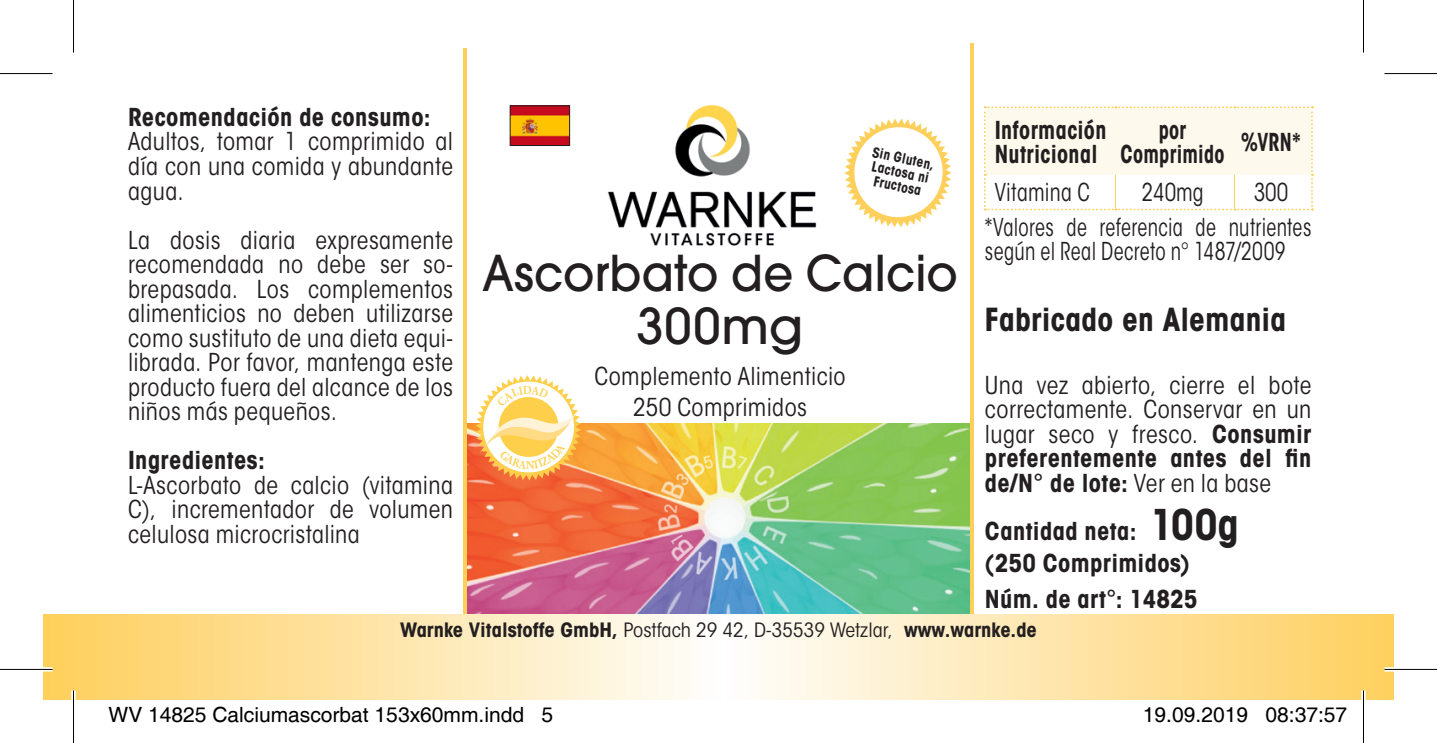
<style>
.page{position:relative;width:1437px;height:743px;background:#fff}
.page>*{position:absolute;margin:0;border:0;box-sizing:border-box;transform-origin:0 0}
.t1{font:500 49px/52.5px "Avant Garde";letter-spacing:.005em;color:#231f20;text-align:center;scale:.95 1}
.t2{font:700 31.5px "ITC Avant Garde Got Cd";letter-spacing:.005em;color:#231f20}
.t3{font:24.5px/24.5px "ITC Avant Garde Got Cd Boo";letter-spacing:.015em;color:#231f20;text-align:justify}
.t4{font:700 24.5px/31.5px "ITC Avant Garde Got Cd";letter-spacing:.015em;color:#231f20}
.t5{font:24.5px/24.5px "ITC Avant Garde Got Cd Boo";letter-spacing:.015em;color:#231f20;scale:.85 1}
.t6{font:700 24.5px/24.5px "ITC Avant Garde Got Cd";letter-spacing:.015em;color:#231f20;scale:.9 1}
.t7{font:24.5px "ITC Avant Garde Got Cd Boo";letter-spacing:.015em;color:#231f20;scale:.9 1}
.t8{font:700 24.5px/24.5px "ITC Avant Garde Got Cd";letter-spacing:.015em;color:#231f20;text-align:center;scale:.82 1}
.t9{font:700 24.5px "ITC Avant Garde Got Cd";letter-spacing:.015em;color:#231f20;scale:.8 1}
.t10{font:21px "Helvetica";color:#000}
.t11{font:700 19.6px "ITC Avant Garde Got Cd";color:#231f20;scale:1.05 1}
.t12{font:700 14px/14px "ITC Avant Garde Got Cd";color:#231f20;text-align:center;scale:.96 1}
.s1{font-family:"ITC Avant Garde Got Cd";font-weight:700}
.s2{font-family:"ITC Avant Garde Got Cd Boo";font-weight:400}
.s3{font-size:42px}
</style>
<div class="page">
<img style="left:467px;top:423px;width:503px;height:191px">
<hr style="left:970px;top:44px;width:4px;height:632px;background:#fed05b">
<hr style="left:463px;top:48px;width:4px;height:624px;background:#fed05b">
<svg style="left:44px;top:614px;width:1349px;height:85px;background:#fee6ac"></svg>
<img style="left:607px;top:104px;width:210px;height:142px">
<img style="left:512px;top:108px;width:56px;height:35px">
<svg style="left:844px;top:118px;width:107px;height:109px"></svg>
<div style="left:854px;top:127px;width:89px;height:90px;background:#fff;border-radius:50%"></div>
<svg style="left:984px;top:106px;width:329px;height:104px"></svg>
<hr style="left:1115px;top:175px;width:1px;height:33px;background:#fed05b">
<hr style="left:1234px;top:175px;width:1px;height:33px;background:#fed05b">
<div style="left:0;top:71px;width:52px;height:5px;background:#f6f6f6"></div>
<div style="left:1384px;top:71px;width:53px;height:5px;background:#f6f6f6"></div>
<svg style="left:0;top:667px;width:52px;height:4px"></svg>
<svg style="left:1384px;top:667px;width:53px;height:4px"></svg>
<div style="left:71px;top:690px;width:5px;height:52px;background:#fff"></div>
<hr style="left:1361px;top:690px;width:4px;height:52px;background:#fff">
<hr style="left:0;top:73px;width:52px;height:1px;background:#000">
<hr style="left:1384px;top:73px;width:53px;height:1px;background:#000">
<hr style="left:0;top:668px;width:52px;height:1px;background:#000">
<hr style="left:1384px;top:668px;width:53px;height:1px;background:#000">
<hr style="left:73px;top:0;width:1px;height:53px;background:#000">
<hr style="left:73px;top:690px;width:1px;height:52px;background:#000">
<hr style="left:1363px;top:0;width:1px;height:53px;background:#000">
<hr style="left:1363px;top:690px;width:1px;height:52px;background:#000">
<svg style="left:107px;top:699px;width:417px;height:1px"></svg>
<svg style="left:476px;top:375px;width:105px;height:105px"></svg>
<p class="t4" style="left:128px;top:101px;width:304px">Recomendación de consumo:</p>
<p class="t3" style="left:128px;top:129px;width:326px">Adultos, tomar 1 comprimido al día con una comida y abundante agua.</p>
<p class="t3" style="left:128px;top:227px;width:326px">La dosis diaria expresamente recomendada no debe ser so&shy;brepasada. Los complementos alimenticios no deben utilizarse como sustituto de una dieta equi&shy;librada. Por favor, mantenga este producto fuera del alcance de los niños más pequeños.</p>
<p class="t4" style="left:128px;top:444px;width:138px">Ingredientes:</p>
<p class="t3" style="left:128px;top:472px;width:326px">L-Ascorbato de calcio (vitamina C), incrementador de volumen celulosa microcristalina</p>
<p class="t12" style="left:874px;top:145px;width:67px;rotate:12deg">Sin Gluten,<br>Lactosa ni<br>Fructosa</p>
<h1 class="t1" style="left:482px;top:247px;width:502px">Ascorbato de Calcio<br>300mg</h1>
<p class="t3" style="left:594px;top:360px;width:253px;line-height:31.5px;text-align:center">Complemento Alimenticio<br>250 Comprimidos</p>
<p class="t6" style="left:995px;top:117px;width:126px">Información<br>Nutricional</p>
<p class="t8" style="left:1120px;top:117px;width:128px">por<br>Comprimido</p>
<p class="t9" style="left:1240px;top:127px;width:77px">%VRN*</p>
<p class="t7" style="left:995px;top:177px;width:107px">Vitamina C</p>
<p class="t7" style="left:1142px;top:177px;width:70px">240mg</p>
<p class="t7" style="left:1254px;top:177px;width:40px">300</p>
<p class="t5" style="left:985px;top:215px;width:385px">*Valores de referencia de nutrientes según el Real Decreto n° 1487/2009</p>
<p class="t2" style="left:985px;top:299px;width:303px">Fabricado en Alemania</p>
<p class="t3" style="left:985px;top:372px;width:328px">Una vez abierto, cierre el bote correctamente. Conservar en un lugar seco y fresco. <span class="s1">Consumir</span></p>
<p class="t4" style="left:985px;top:446px;width:328px;line-height:24.5px">preferentemente antes del fin de/N° de lote: <span class="s2">Ver en la base</span></p>
<p class="t4" style="left:985px;top:515px;width:255px">Cantidad neta: <span class="s3">100g </span>(250 Comprimidos)</p>
<p class="t4" style="left:985px;top:583px;width:214px">Núm. de art°: 14825</p>
<p class="t11" style="left:400px;top:617px;width:608px">Warnke Vitalstoffe GmbH, <span class="s2">Postfach 29 42, D-35539 Wetzlar,</span> www.warnke.de</p>
<p class="t10" style="left:108px;top:702px;width:446px">WV 14825 Calciumascorbat 153x60mm.indd 5</p>
<p class="t10" style="left:1143px;top:702px;width:206px">19.09.2019 08:37:57</p>
</div>
